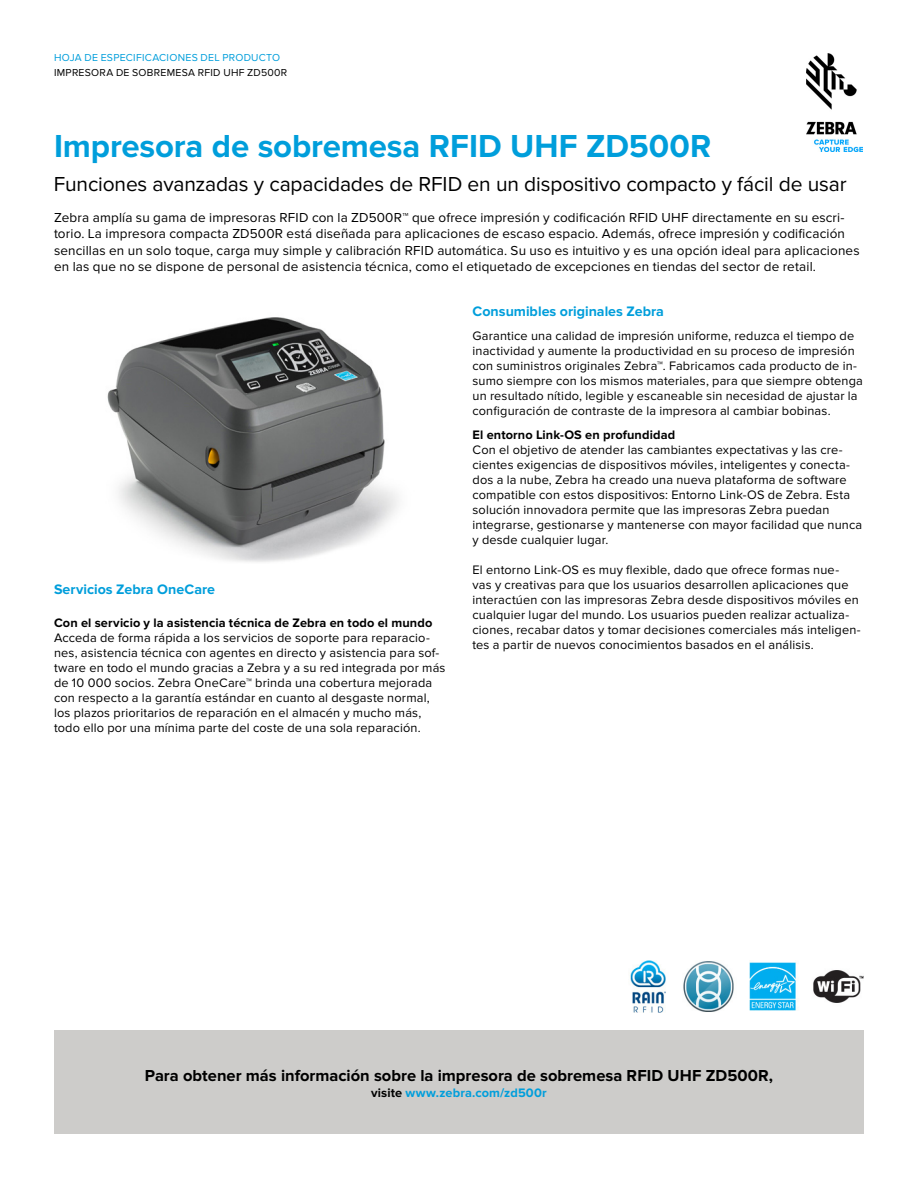
<style>
.page{position:relative;width:918px;height:1188px;background:#fff}
.page>*{position:absolute;margin:0;border:0;box-sizing:border-box;transform-origin:0 0}
.t1{font:700 33px "Proxima Nova";letter-spacing:-.005em;color:#009edb}
.t2{font:21px "Proxima Nova";letter-spacing:-.005em;color:#000}
.t3{font:700 16.5px "Proxima Nova";color:#000}
.t4{font:700 14.25px "Proxima Nova";color:#009edb}
.t5{font:13.5px/16.5px "Proxima Nova";letter-spacing:.01em;color:#000}
.t6{font:12.75px/15px "Proxima Nova";letter-spacing:.015em;color:#000}
.t7{font:700 12.75px "Proxima Nova";letter-spacing:.01em;color:#000}
.t8{font:700 12.75px "Proxima Nova";letter-spacing:.01em;color:#009edb}
.t9{font:10.5px "Proxima Nova";letter-spacing:.025em;color:#000}
.t10{font:10.5px "Proxima Nova";letter-spacing:.025em;color:#009edb}
.s1{color:#000}
</style>
<div class="page">
<img style="left:806px;top:54px;width:56px;height:97px">
<div style="left:54px;top:1031px;width:810px;height:103px;background:#cdccca"></div>
<img style="left:630px;top:961px;width:234px;height:52px">
<img style="left:107px;top:317px;width:292px;height:245px">
<p class="t10" style="left:54px;top:52px;width:228px">HOJA DE ESPECIFICACIONES DEL PRODUCTO</p>
<p class="t9" style="left:54px;top:66px;width:235px">IMPRESORA DE SOBREMESA RFID UHF ZD500R</p>
<h1 class="t1" style="left:54px;top:127px;width:659px">Impresora de sobremesa RFID UHF ZD500R</h1>
<h2 class="t2" style="left:54px;top:172px;width:794px">Funciones avanzadas y capacidades de RFID en un dispositivo compacto y fácil de usar</h2>
<p class="t5" style="left:54px;top:209px;width:807px">Zebra amplía su gama de impresoras RFID con la ZD500R™ que ofrece impresión y codificación RFID UHF directamente en su escri&shy;torio. La impresora compacta ZD500R está diseñada para aplicaciones de escaso espacio. Además, ofrece impresión y codificación sencillas en un solo toque, carga muy simple y calibración RFID automática. Su uso es intuitivo y es una opción ideal para aplicaciones en las que no se dispone de personal de asistencia técnica, como el etiquetado de excepciones en tiendas del sector de retail.</p>
<p class="t4" style="left:54px;top:581px;width:163px">Servicios Zebra OneCare</p>
<p class="t7" style="left:54px;top:616px;width:380px">Con el servicio y la asistencia técnica de Zebra en todo el mundo</p>
<p class="t6" style="left:54px;top:631px;width:393px">Acceda de forma rápida a los servicios de soporte para reparacio&shy;nes, asistencia técnica con agentes en directo y asistencia para sof&shy;tware en todo el mundo gracias a Zebra y a su red integrada por más de 10 000 socios. Zebra OneCare™ brinda una cobertura mejorada con respecto a la garantía estándar en cuanto al desgaste normal, los plazos prioritarios de reparación en el almacén y mucho más, todo ello por una mínima parte del coste de una sola reparación.</p>
<p class="t4" style="left:472px;top:303px;width:193px">Consumibles originales Zebra</p>
<p class="t6" style="left:472px;top:329px;width:392px">Garantice una calidad de impresión uniforme, reduzca el tiempo de inactividad y aumente la productividad en su proceso de impresión con suministros originales Zebra™. Fabricamos cada producto de in&shy;sumo siempre con los mismos materiales, para que siempre obtenga un resultado nítido, legible y escaneable sin necesidad de ajustar la configuración de contraste de la impresora al cambiar bobinas.</p>
<p class="t7" style="left:472px;top:427px;width:204px">El entorno Link-OS en profundidad</p>
<p class="t6" style="left:472px;top:442px;width:391px">Con el objetivo de atender las cambiantes expectativas y las cre&shy;cientes exigencias de dispositivos móviles, inteligentes y conecta&shy;dos a la nube, Zebra ha creado una nueva plataforma de software compatible con estos dispositivos: Entorno Link-OS de Zebra. Esta solución innovadora permite que las impresoras Zebra puedan integrarse, gestionarse y mantenerse con mayor facilidad que nunca y desde cualquier lugar.</p>
<p class="t6" style="left:472px;top:562px;width:390px">El entorno Link-OS es muy flexible, dado que ofrece formas nue&shy;vas y creativas para que los usuarios desarrollen aplicaciones que interactúen con las impresoras Zebra desde dispositivos móviles en cualquier lugar del mundo. Los usuarios pueden realizar actualiza&shy;ciones, recabar datos y tomar decisiones comerciales más inteligen&shy;tes a partir de nuevos conocimientos basados en el análisis.</p>
<p class="t3" style="left:145px;top:1066px;width:630px">Para obtener más información sobre la impresora de sobremesa RFID UHF ZD500R,</p>
<p class="t8" style="left:371px;top:1085px;width:177px"><span class="s1">visite</span> www.zebra.com/zd500r</p>
</div>
